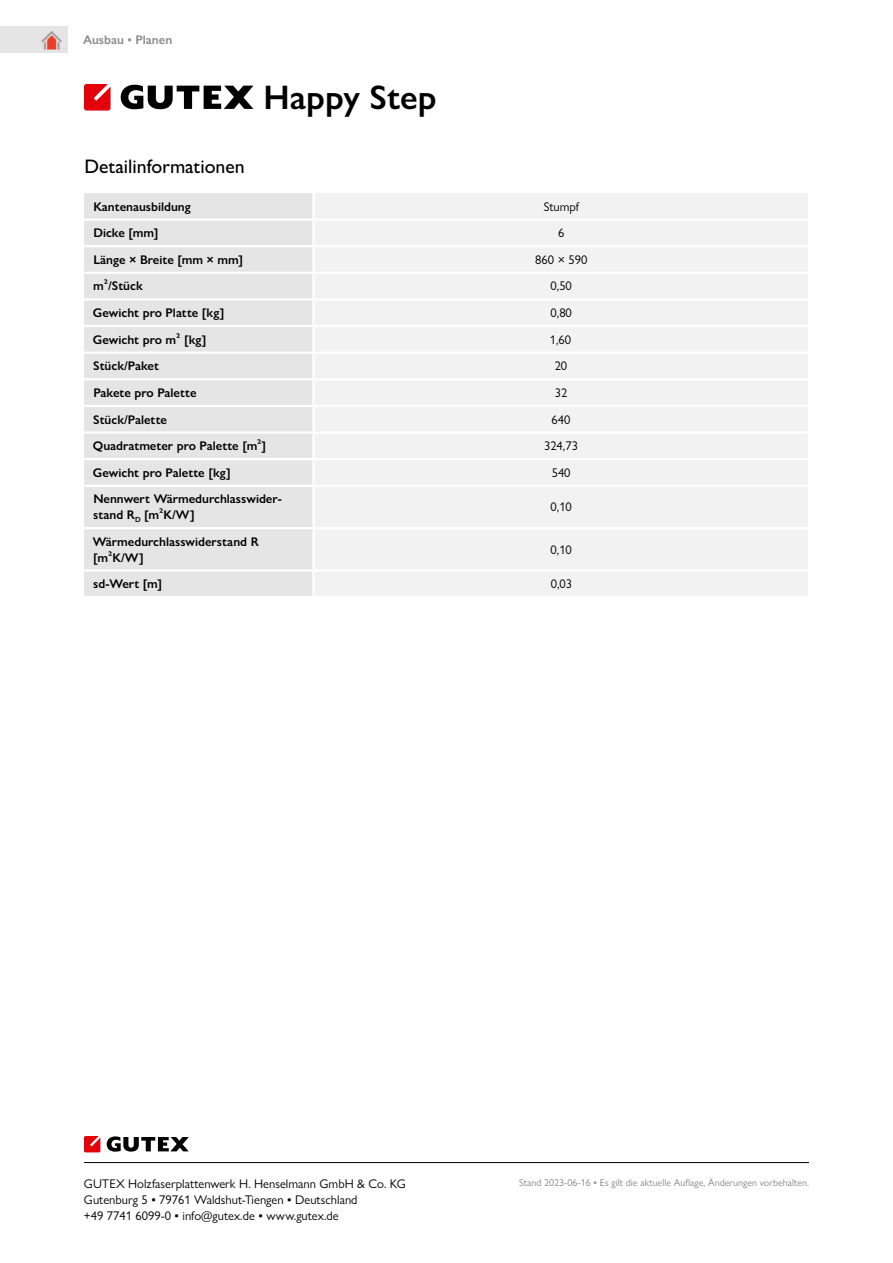
<style>
.page{position:relative;width:893px;height:1263px;background:#fff}
.page>*{position:absolute;margin:0;border:0;box-sizing:border-box;transform-origin:0 0}
._2_Titel-Produktname{font:600 34.2px "Gill Sans Nova";color:#000}
._2_Titel-3{font:500 19.65px "Gill Sans Nova";color:#000}
._0_Cluster{font:15.6px "Gutex Icon";color:#9c9c9d}
._4_Tabelle-Body-Herv{font:600 12.6px/15.8px "Gill Sans Nova";color:#000}
._4_Tabelle-Body{font:12.6px/15.8px "Gill Sans Nova";color:#000}
._0_Cluster-2{font:600 12.6px "Gill Sans Nova";color:#888988}
.t1{font:10.05px "Gill Sans Nova";color:#888988}
</style>
<div class="page">
<div style="left:0;top:27px;width:68px;height:26px;background:#e5e5e5"></div>
<div style="left:84px;top:193px;width:228px;height:403px;background:#e5e5e5"></div>
<div style="left:315px;top:193px;width:493px;height:403px;background:#f2f2f2"></div>
<hr style="left:84px;top:218px;width:229px;height:3px;background:#fff">
<hr style="left:313px;top:218px;width:497px;height:3px;background:#fff">
<hr style="left:84px;top:245px;width:229px;height:2px;background:#fff">
<hr style="left:313px;top:245px;width:497px;height:2px;background:#fff">
<hr style="left:84px;top:272px;width:229px;height:2px;background:#fff">
<hr style="left:313px;top:272px;width:497px;height:2px;background:#fff">
<hr style="left:84px;top:298px;width:229px;height:3px;background:#fff">
<hr style="left:313px;top:298px;width:497px;height:3px;background:#fff">
<hr style="left:84px;top:325px;width:229px;height:2px;background:#fff">
<hr style="left:313px;top:325px;width:497px;height:2px;background:#fff">
<hr style="left:84px;top:351px;width:229px;height:3px;background:#fff">
<hr style="left:313px;top:351px;width:497px;height:3px;background:#fff">
<hr style="left:84px;top:378px;width:229px;height:2px;background:#fff">
<hr style="left:313px;top:378px;width:497px;height:2px;background:#fff">
<hr style="left:84px;top:405px;width:229px;height:2px;background:#fff">
<hr style="left:313px;top:405px;width:497px;height:2px;background:#fff">
<hr style="left:84px;top:431px;width:229px;height:3px;background:#fff">
<hr style="left:313px;top:431px;width:497px;height:3px;background:#fff">
<hr style="left:84px;top:458px;width:229px;height:2px;background:#fff">
<hr style="left:313px;top:458px;width:497px;height:2px;background:#fff">
<hr style="left:84px;top:485px;width:229px;height:2px;background:#fff">
<hr style="left:313px;top:485px;width:497px;height:2px;background:#fff">
<hr style="left:84px;top:527px;width:229px;height:2px;background:#fff">
<hr style="left:313px;top:527px;width:497px;height:2px;background:#fff">
<hr style="left:84px;top:569px;width:229px;height:3px;background:#fff">
<hr style="left:313px;top:569px;width:497px;height:3px;background:#fff">
<svg style="left:121px;top:85px;width:132px;height:24px"></svg>
<svg style="left:84px;top:84px;width:27px;height:27px"></svg>
<svg style="left:107px;top:1136px;width:82px;height:15px"></svg>
<svg style="left:84px;top:1136px;width:16px;height:16px"></svg>
<hr style="left:84px;top:1162px;width:725px;height:1px;background:#000">
<p class="_0_Cluster" style="left:41px;top:31px;width:22px">◆▲◆</p>
<p class="_0_Cluster-2" style="left:83px;top:32px;width:91px">Ausbau ▪ Planen</p>
<p class="_2_Titel-Produktname" style="left:264px;top:76px;width:175px">Happy Step</p>
<p class="_2_Titel-3" style="left:84px;top:155px;width:162px">Detailinformationen</p>
<p class="_4_Tabelle-Body-Herv" style="left:93px;top:198px;width:99px">Kantenausbildung</p>
<p class="_4_Tabelle-Body" style="left:544px;top:198px;width:37px">Stumpf</p>
<p class="_4_Tabelle-Body-Herv" style="left:93px;top:225px;width:67px">Dicke [mm]</p>
<p class="_4_Tabelle-Body" style="left:558px;top:225px;width:8px">6</p>
<p class="_4_Tabelle-Body-Herv" style="left:93px;top:252px;width:151px">Länge × Breite [mm × mm]</p>
<p class="_4_Tabelle-Body" style="left:535px;top:252px;width:54px">860 × 590</p>
<p class="_4_Tabelle-Body-Herv" style="left:93px;top:278px;width:51px">m²/Stück</p>
<p class="_4_Tabelle-Body" style="left:551px;top:278px;width:23px">0,50</p>
<p class="_4_Tabelle-Body-Herv" style="left:93px;top:305px;width:133px">Gewicht pro Platte [kg]</p>
<p class="_4_Tabelle-Body" style="left:551px;top:305px;width:23px">0,80</p>
<p class="_4_Tabelle-Body-Herv" style="left:93px;top:331px;width:115px">Gewicht pro m² [kg]</p>
<p class="_4_Tabelle-Body" style="left:550px;top:331px;width:23px">1,60</p>
<p class="_4_Tabelle-Body-Herv" style="left:93px;top:358px;width:67px">Stück/Paket</p>
<p class="_4_Tabelle-Body" style="left:555px;top:358px;width:14px">20</p>
<p class="_4_Tabelle-Body-Herv" style="left:93px;top:385px;width:105px">Pakete pro Palette</p>
<p class="_4_Tabelle-Body" style="left:555px;top:385px;width:14px">32</p>
<p class="_4_Tabelle-Body-Herv" style="left:93px;top:411px;width:75px">Stück/Palette</p>
<p class="_4_Tabelle-Body" style="left:552px;top:411px;width:20px">640</p>
<p class="_4_Tabelle-Body-Herv" style="left:93px;top:438px;width:175px">Quadratmeter pro Palette [m²]</p>
<p class="_4_Tabelle-Body" style="left:544px;top:438px;width:35px">324,73</p>
<p class="_4_Tabelle-Body-Herv" style="left:93px;top:465px;width:139px">Gewicht pro Palette [kg]</p>
<p class="_4_Tabelle-Body" style="left:552px;top:465px;width:20px">540</p>
<p class="_4_Tabelle-Body-Herv" style="left:93px;top:491px;width:191px">Nennwert Wärmedurchlasswider&shy;stand R<sub>D</sub> [m²K/W]</p>
<p class="_4_Tabelle-Body" style="left:551px;top:499px;width:23px">0,10</p>
<p class="_4_Tabelle-Body-Herv" style="left:93px;top:534px;width:168px">Wärmedurchlasswiderstand R [m²K/W]</p>
<p class="_4_Tabelle-Body" style="left:551px;top:541px;width:23px">0,10</p>
<p class="_4_Tabelle-Body-Herv" style="left:93px;top:576px;width:71px">sd-Wert [m]</p>
<p class="_4_Tabelle-Body" style="left:551px;top:576px;width:23px">0,03</p>
<p class="_4_Tabelle-Body" style="left:84px;top:1176px;width:323px">GUTEX Holzfaserplattenwerk H. Henselmann GmbH &amp; Co. KG<br>Gutenburg 5 ▪ 79761 Waldshut-Tiengen ▪ Deutschland<br>+49 7741 6099-0 ▪ info@gutex.de ▪ www.gutex.de</p>
<p class="t1" style="left:519px;top:1177px;width:291px">Stand 2023-06-16 ▪ Es gilt die aktuelle Auflage, Änderungen vorbehalten.</p>
</div>
